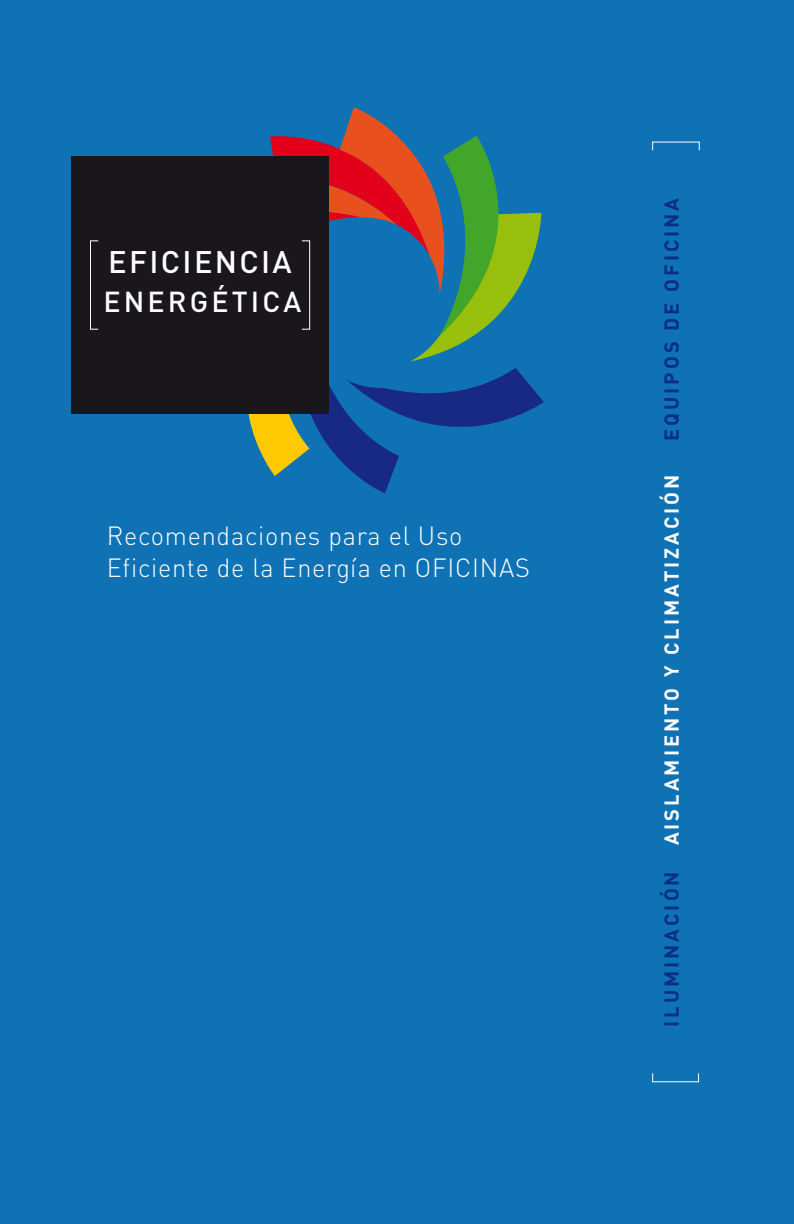
<style>
.page{position:relative;width:794px;height:1224px;background:#0e72b5}
.page>*{position:absolute;margin:0;border:0;box-sizing:border-box;transform-origin:0 0}
.t1{font:500 30.8px "DIN";letter-spacing:.075em;color:#fff}
.t2{font:500 28.6px "DIN";letter-spacing:.11em;color:#fff}
.t3{font:300 26px/32.4px "DIN";letter-spacing:.03em;color:#fff}
.t4{font:700 20px "DIN";letter-spacing:.15em;color:#092f83}
.t5{font:700 20px "DIN";letter-spacing:.15em;color:#fff}
</style>
<div class="page">
<svg style="left:248px;top:107px;width:296px;height:386px"></svg>
<div style="left:71px;top:156px;width:258px;height:258px;background:#1a171c"></div>
<div style="left:90px;top:240px;width:9px;height:90px;border:1px solid #fff"></div>
<div style="left:301px;top:240px;width:9px;height:90px;border:1px solid #fff"></div>
<p class="t1" style="left:108px;top:242px;width:185px">EFICIENCIA</p>
<p class="t2" style="left:103px;top:284px;width:199px">ENERGÉTICA</p>
<p class="t3" style="left:107px;top:519px;width:424px">Recomendaciones para el Uso<br>Eficiente de la Energía en OFICINAS</p>
<p class="t4" style="left:658px;top:441px;width:245px;rotate:-90deg">EQUIPOS DE OFICINA</p>
<p class="t5" style="left:658px;top:845px;width:372px;rotate:-90deg">AISLAMIENTO Y CLIMATIZACIÓN</p>
<p class="t4" style="left:658px;top:1027px;width:157px;rotate:-90deg">ILUMINACIÓN</p>
</div>
